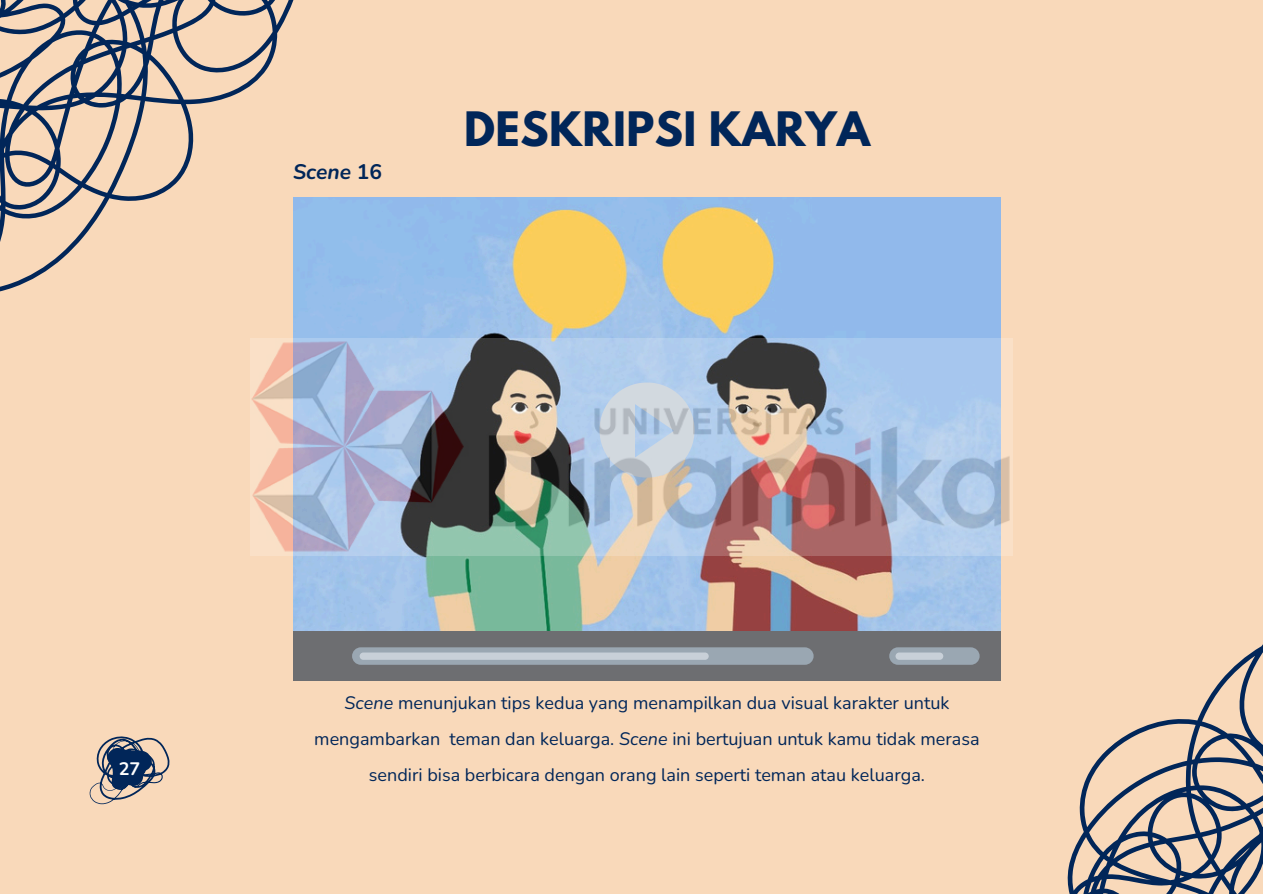
<style>
.page{position:relative;width:1263px;height:894px;background:#fff}
.page>*{position:absolute;margin:0;border:0;box-sizing:border-box;transform-origin:0 0}
.t1{font:700 42px "League Spartan";letter-spacing:.01em;color:#012659}
.t2{font:italic 700 21px "Nunito";color:#012659}
.t3{font:18px/36px "Nunito";color:#012659;text-align:center}
.t4{font:700 18px "Nunito";color:#fff}
.s1{font-style:normal}
.s2{font-style:italic}
</style>
<div class="page">
<div style="left:0;top:0;width:1263px;height:893px;background:#f9d9ba"></div>
<img style="left:293px;top:197px;width:708px;height:434px">
<div style="left:293px;top:631px;width:708px;height:49px;background:#6d6e71"></div>
<svg style="left:352px;top:647px;width:462px;height:17px;background:#a7b2bc"></svg>
<svg style="left:817px;top:537px;width:446px;height:356px"></svg>
<svg style="left:0;top:0;width:465px;height:384px"></svg>
<svg style="left:89px;top:736px;width:80px;height:68px"></svg>
<img style="left:251px;top:338px;width:761px;height:217px">
<h1 class="t2" style="left:293px;top:158px;width:91px">Scene <span class="s1">16</span></h1>
<p class="t1" style="left:464px;top:108px;width:407px">DESKRIPSI KARYA</p>
<p class="t4" style="left:119px;top:757px;width:23px">27</p>
<p class="t3" style="left:314px;top:684px;width:667px"><span class="s2">Scene</span> menunjukan tips kedua yang menampilkan dua visual karakter untuk mengambarkan teman dan keluarga. <span class="s2">Scene</span> ini bertujuan untuk kamu tidak merasa sendiri bisa berbicara dengan orang lain seperti teman atau keluarga.</p>
</div>
